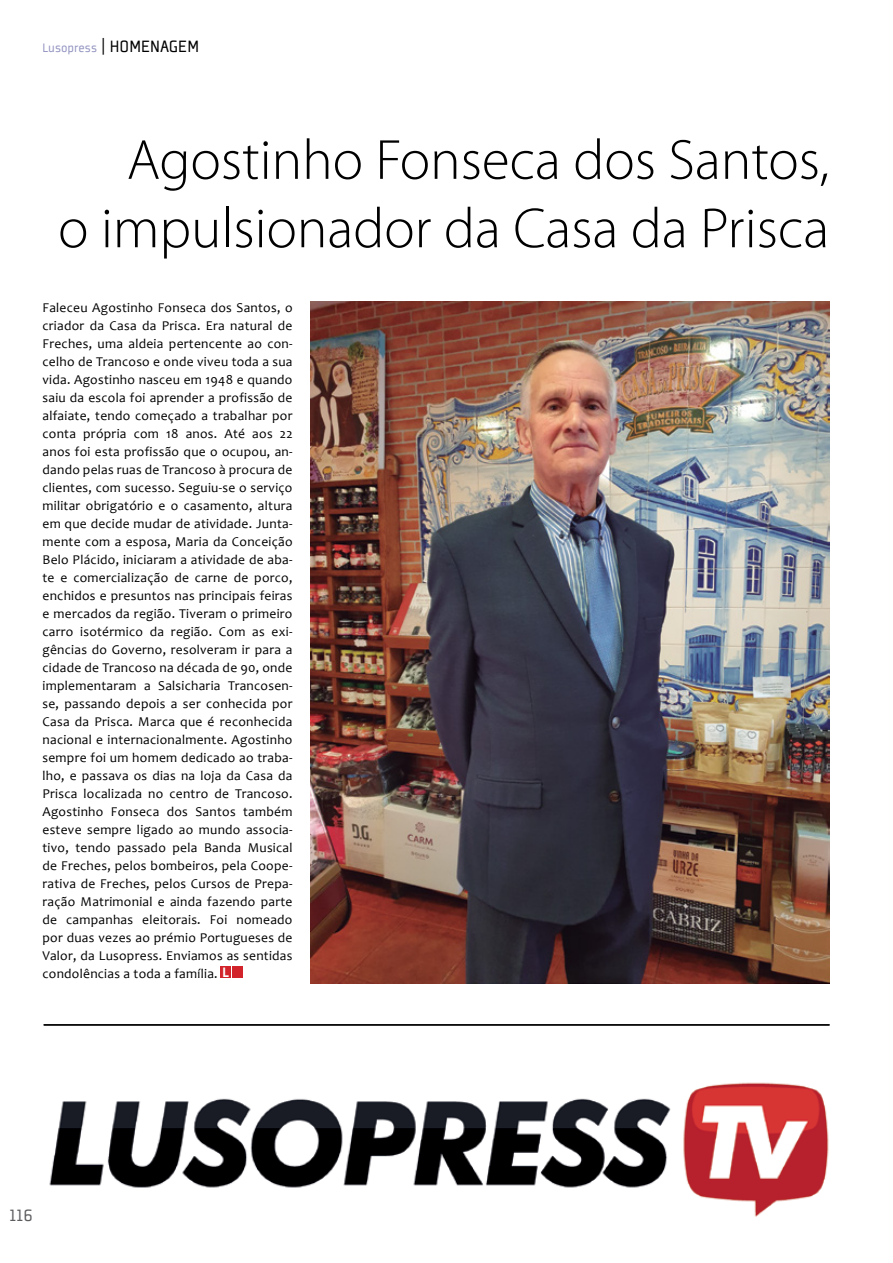
<style>
.page{position:relative;width:893px;height:1263px;background:#fff}
.page>*{position:absolute;margin:0;border:0;box-sizing:border-box;transform-origin:0 0}
.t1{font:300 57px/68.4px "Myriad Pro";color:#000;text-align:right}
.t2{font:18px "Plexes Book Pro";color:#000}
.t3{font:18px "Plexes Book Pro";color:#5d5d60}
.t4{font:13.5px/18px "Candara";letter-spacing:.02em;color:#000;text-align:justify}
.s1{font-size:13.5px;color:#9394c1}
.s2{font-family:"Plexes Black Pro";font-size:15px;color:#fff}
</style>
<div class="page">
<div style="left:221px;top:966px;width:10px;height:12px;background:#d2232a"></div>
<div style="left:232px;top:966px;width:10px;height:12px;background:#d2232a"></div>
<img style="left:49px;top:1082px;width:780px;height:135px">
<hr style="left:44px;top:1024px;width:785px;height:1px;background:#000">
<hr style="left:44px;top:1025px;width:785px;height:1px;background:#000">
<img style="left:311px;top:302px;width:518px;height:681px">
<h2 class="t2" style="left:43px;top:35px;width:158px"><span class="s1">Lusopress</span> | HOMENAGEM</h2>
<h1 class="t1" style="left:58px;top:127px;width:773px">Agostinho Fonseca dos Santos,<br>o impulsionador da Casa da Prisca</h1>
<p class="t4" style="left:43px;top:298px;width:252px">Faleceu Agostinho Fonseca dos Santos, o criador da Casa da Prisca. Era natural de Freches, uma aldeia pertencente ao con&shy;celho de Trancoso e onde viveu toda a sua vida. Agostinho nasceu em 1948 e quando saiu da escola foi aprender a profissão de alfaiate, tendo começado a trabalhar por conta própria com 18 anos. Até aos 22 anos foi esta profissão que o ocupou, an&shy;dando pelas ruas de Trancoso à procura de clientes, com sucesso. Seguiu-se o serviço militar obrigatório e o casamento, altura em que decide mudar de atividade. Junta&shy;mente com a esposa, Maria da Conceição Belo Plácido, iniciaram a atividade de aba&shy;te e comercialização de carne de porco, enchidos e presuntos nas principais feiras e mercados da região. Tiveram o primeiro carro isotérmico da região. Com as exi&shy;gências do Governo, resolveram ir para a cidade de Trancoso na década de 90, onde implementaram a Salsicharia Trancosen&shy;se, passando depois a ser conhecida por Casa da Prisca. Marca que é reconhecida nacional e internacionalmente. Agostinho sempre foi um homem dedicado ao traba&shy;lho, e passava os dias na loja da Casa da Prisca localizada no centro de Trancoso.<br>Agostinho Fonseca dos Santos também esteve sempre ligado ao mundo associa&shy;tivo, tendo passado pela Banda Musical de Freches, pelos bombeiros, pela Coope&shy;rativa de Freches, pelos Cursos de Prepa&shy;ração Matrimonial e ainda fazendo parte de campanhas eleitorais. Foi nomeado por duas vezes ao prémio Portugueses de Valor, da Lusopress. Enviamos as sentidas condolências a toda a família. <span class="s2">L</span></p>
<h2 class="t3" style="left:10px;top:1203px;width:25px">116</h2>
</div>
